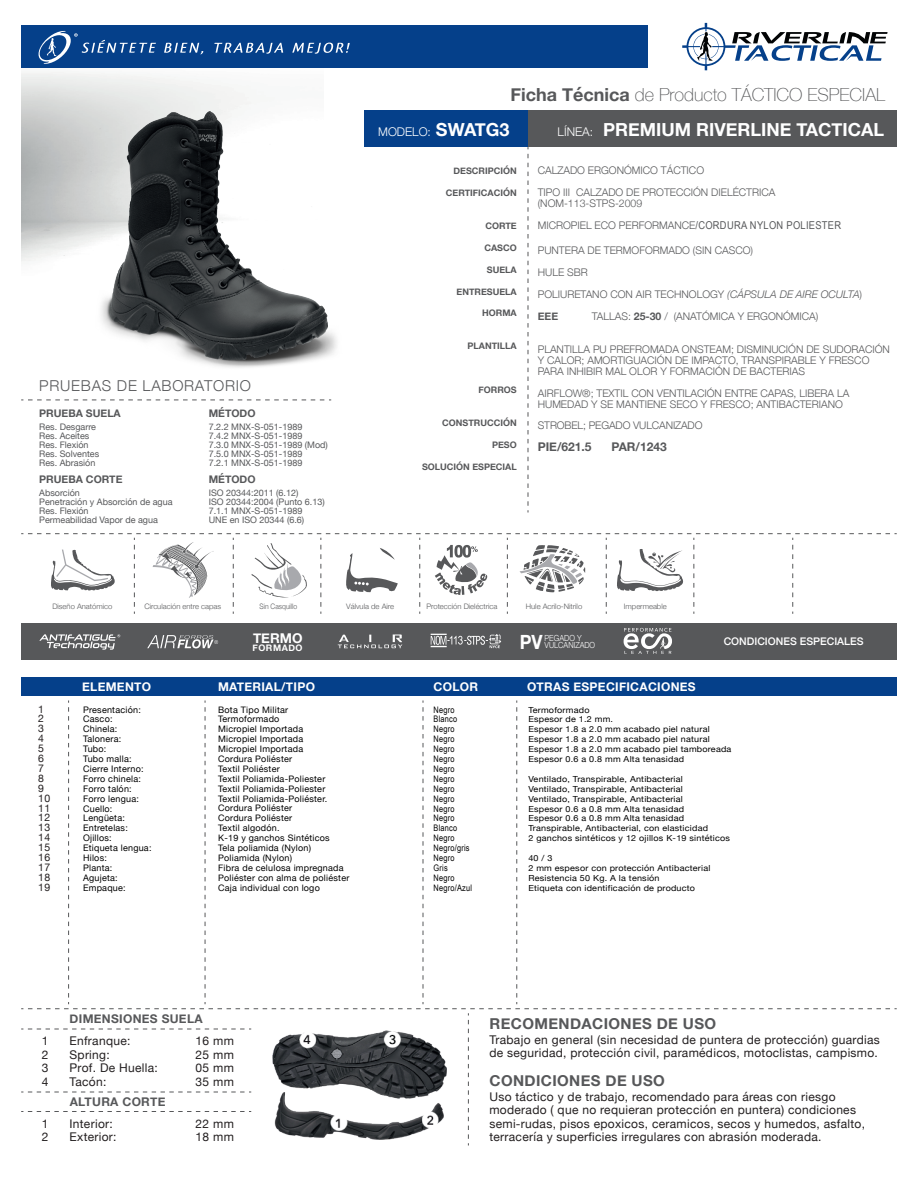
<style>
.page{position:relative;width:918px;height:1188px;background:#fff}
.page>*{position:absolute;margin:0;border:0;box-sizing:border-box;transform-origin:0 0}
.t1{font:700 19.65px "Helvetica Neue";color:#fff;scale:.9 1}
.t2{font:100 18px "Helvetica Neue";color:#57585a}
.t3{font:700 18px "Helvetica Neue";color:#fff}
.t4{font:700 15px "Helvetica Neue";letter-spacing:.025em;color:#57585a}
.t5{font:300 15px "Helvetica Neue";letter-spacing:.05em;color:#57585a}
.t6{font:700 13.5px "Helvetica Neue";color:#fff}
.t7{font:12px/13.5px "Helvetica Neue";letter-spacing:.025em;color:#231f20}
.t8{font:700 12px "Helvetica Neue";letter-spacing:.025em;color:#fff}
.t9{font:700 12px "Helvetica Neue";letter-spacing:.025em;color:#57585a}
.t10{font:300 12px "Helvetica Neue";color:#fff}
.t11{font:300 10.5px/21.9px "Helvetica Neue";color:#57585a}
.t12{font:700 10.5px "Helvetica Neue";color:#57585a}
.t13{font:10.5px/9.9px "Helvetica Neue";letter-spacing:.025em;color:#231f20}
.t14{font:500 10.5px "Helvetica Neue";color:#fff}
.t15{font:9px/9px "Helvetica Neue";color:#57585a}
.t16{font:9px/9.9px "Helvetica Neue";letter-spacing:.025em;color:#000001}
.t17{font:9px/9.9px "Arial Narrow";letter-spacing:.025em;color:#000001}
.t18{font:700 9px "Helvetica Neue";color:#57585a}
.t19{font:700 9px "Helvetica Neue";letter-spacing:.06em;color:#fff}
.t20{font:8.85px/9.9px "Helvetica Neue";letter-spacing:.025em;color:#000001}
.t21{font:8.4px/9.9px "Helvetica Neue";letter-spacing:.025em;color:#000001;scale:1.08 1}
.t22{font:300 8.4px "Helvetica Neue";color:#fff;scale:.9 1}
.t23{font:300 7.5px "Helvetica Neue";color:#57585a}
.t24{font:300 7.5px "Helvetica Neue";color:#57585a;scale:.9 1}
.s1{font-weight:700}
.s2{font-weight:700;font-size:18px}
.s3{font-weight:300;font-size:12px}
.s4{font-family:"Arial Narrow";font-weight:400;font-size:10.8px}
.s5{font-style:italic}
</style>
<div class="page">
<div style="left:21px;top:26px;width:627px;height:42px;background:#05408a"></div>
<div style="left:364px;top:110px;width:164px;height:37px;background:#05408a"></div>
<div style="left:528px;top:110px;width:369px;height:37px;background:#57585a"></div>
<div style="left:21px;top:623px;width:876px;height:37px;background:#57585a"></div>
<div style="left:21px;top:677px;width:876px;height:19px;background:#05408a"></div>
<svg style="left:164px;top:43px;width:39px;height:11px"></svg>
<svg style="left:214px;top:43px;width:69px;height:11px"></svg>
<svg style="left:292px;top:43px;width:58px;height:11px"></svg>
<svg style="left:38px;top:31px;width:118px;height:33px"></svg>
<svg style="left:682px;top:23px;width:206px;height:47px"></svg>
<img style="left:94px;top:111px;width:243px;height:257px">
<svg style="left:528px;top:147px;width:1px;height:365px"></svg>
<svg style="left:21px;top:700px;width:876px;height:445px"></svg>
<svg style="left:21px;top:400px;width:310px;height:1px"></svg>
<svg style="left:21px;top:533px;width:876px;height:81px"></svg>
<svg style="left:147px;top:635px;width:71px;height:13px"></svg>
<svg style="left:431px;top:634px;width:70px;height:14px"></svg>
<svg style="left:39px;top:634px;width:81px;height:16px"></svg>
<svg style="left:338px;top:635px;width:64px;height:13px"></svg>
<svg style="left:624px;top:628px;width:48px;height:26px"></svg>
<h3 class="t5" style="left:39px;top:377px;width:213px">PRUEBAS DE LABORATORIO</h3>
<p class="t12" style="left:39px;top:407px;width:83px">PRUEBA SUELA</p>
<p class="t12" style="left:209px;top:407px;width:48px">MÉTODO</p>
<p class="t15" style="left:39px;top:422px;width:62px">Res. Desgarre<br>Res. Aceites<br>Res. Flexión<br>Res. Solventes<br>Res. Abrasión</p>
<p class="t15" style="left:209px;top:422px;width:121px">7.2.2 MNX-S-051-1989<br>7.4.2 MNX-S-051-1989<br>7.3.0 MNX-S-051-1989 (Mod)<br>7.5.0 MNX-S-051-1989<br>7.2.1 MNX-S-051-1989</p>
<p class="t12" style="left:39px;top:473px;width:85px">PRUEBA CORTE</p>
<p class="t12" style="left:209px;top:473px;width:48px">MÉTODO</p>
<p class="t15" style="left:39px;top:488px;width:135px">Absorción<br>Penetración y Absorción de agua<br>Res. Flexión<br>Permeabilidad Vapor de agua</p>
<p class="t15" style="left:209px;top:488px;width:118px">ISO 20344:2011 (6.12)<br>ISO 20344:2004 (Punto 6.13)<br>7.1.1 MNX-S-051-1989<br>UNE en ISO 20344 (6.6)</p>
<h2 class="t2" style="left:511px;top:84px;width:376px"><span class="s1">Ficha Técnica</span> de Producto TÁCTICO ESPECIAL</h2>
<h3 class="t10" style="left:378px;top:125px;width:133px">MODELO: <span class="s2">SWATG3</span></h3>
<h2 class="t3" style="left:558px;top:119px;width:328px"><span class="s3">LÍNEA:</span> PREMIUM RIVERLINE TACTICAL</h2>
<p class="t18" style="left:454px;top:165px;width:65px">DESCRIPCIÓN</p>
<p class="t18" style="left:446px;top:187px;width:72px">CERTIFICACIÓN</p>
<p class="t18" style="left:485px;top:220px;width:33px">CORTE</p>
<p class="t18" style="left:484px;top:242px;width:34px">CASCO</p>
<p class="t18" style="left:487px;top:264px;width:31px">SUELA</p>
<p class="t18" style="left:457px;top:286px;width:62px">ENTRESUELA</p>
<p class="t18" style="left:482px;top:308px;width:36px">HORMA</p>
<p class="t18" style="left:468px;top:341px;width:51px">PLANTILLA</p>
<p class="t18" style="left:479px;top:384px;width:40px">FORROS</p>
<p class="t18" style="left:442px;top:417px;width:76px">CONSTRUCCIÓN</p>
<p class="t18" style="left:492px;top:439px;width:26px">PESO</p>
<p class="t18" style="left:422px;top:461px;width:96px">SOLUCIÓN ESPECIAL</p>
<p class="t11" style="left:538px;top:159px;width:239px">CALZADO ERGONÓMICO TÁCTICO<br>TIPO III CALZADO DE PROTECCIÓN DIELÉCTRICA</p>
<p class="t11" style="left:538px;top:192px;width:305px">(NOM-113-STPS-2009<br>MICROPIEL ECO PERFORMANCE<span class="s4">/CORDURA NYLON POLIESTER</span></p>
<p class="t11" style="left:538px;top:239px;width:326px">PUNTERA DE TERMOFORMADO (SIN CASCO)<br>HULE SBR<br>POLIURETANO CON AIR TECHNOLOGY <span class="s5">(CÁPSULA DE AIRE OCULTA</span>)<br><span class="s1">EEE</span></p>
<p class="t11" style="left:592px;top:305px;width:228px">TALLAS: <span class="s1">25-30</span> / (ANATÓMICA Y ERGONÓMICA)</p>
<p class="t11" style="left:538px;top:343px;width:354px;line-height:10.9px">PLANTILLA PU PREFROMADA ONSTEAM; DISMINUCIÓN DE SUDORACIÓN<br>Y CALOR; AMORTIGUACIÓN DE IMPACTO, TRANSPIRABLE Y FRESCO<br>PARA INHIBIR MAL OLOR Y FORMACIÓN DE BACTERIAS</p>
<p class="t11" style="left:538px;top:387px;width:313px;line-height:10.9px">AIRFLOW®; TEXTIL CON VENTILACIÓN ENTRE CAPAS, LIBERA LA<br>HUMEDAD Y SE MANTIENE SECO Y FRESCO; ANTIBACTERIANO</p>
<p class="t11" style="left:538px;top:415px;width:166px">STROBEL; PEGADO VULCANIZADO</p>
<h3 class="t9" style="left:538px;top:440px;width:55px">PIE/621.5</h3>
<h3 class="t9" style="left:612px;top:440px;width:57px">PAR/1243</h3>
<p class="t23" style="left:52px;top:602px;width:61px">Diseño Anatómico</p>
<p class="t23" style="left:144px;top:602px;width:78px">Circulación entre capas</p>
<p class="t24" style="left:260px;top:602px;width:43px">Sin Casquillo</p>
<p class="t23" style="left:346px;top:602px;width:49px">Válvula de Aire</p>
<p class="t23" style="left:426px;top:602px;width:73px">Protección Dieléctrica</p>
<p class="t23" style="left:526px;top:602px;width:58px">Hule Acrilo-Nitrilo</p>
<p class="t23" style="left:624px;top:602px;width:44px">Impermeable</p>
<h3 class="t6" style="left:253px;top:629px;width:51px">TERMO</h3>
<p class="t19" style="left:253px;top:642px;width:52px">FORMADO</p>
<h1 class="t1" style="left:520px;top:629px;width:27px">PV</h1>
<p class="t22" style="left:545px;top:640px;width:58px">VULCANIZADO</p>
<p class="t22" style="left:545px;top:633px;width:43px">PEGADO Y</p>
<h3 class="t8" style="left:82px;top:680px;width:70px">ELEMENTO</h3>
<h3 class="t8" style="left:218px;top:680px;width:98px">MATERIAL/TIPO</h3>
<h3 class="t8" style="left:434px;top:680px;width:46px">COLOR</h3>
<h3 class="t8" style="left:527px;top:680px;width:170px">OTRAS ESPECIFICACIONES</h3>
<p class="t14" style="left:724px;top:634px;width:142px">CONDICIONES ESPECIALES</p>
<p class="t13" style="left:38px;top:704px;width:13px">1<br>2<br>3<br>4<br>5<br>6<br>7<br>8<br>9<br>10<br>11<br>12<br>13<br>14<br>15<br>16<br>17<br>18<br>19</p>
<p class="t16" style="left:83px;top:704px;width:70px">Presentación:<br>Casco:<br>Chinela:<br>Talonera:<br>Tubo:<br>Tubo malla:<br>Cierre Interno:<br>Forro chinela:<br>Forro talón:<br>Forro lengua:<br>Cuello:<br>Lengüeta:<br>Entretelas:<br>Ojillos:<br>Etiqueta lengua:<br>Hilos:<br>Planta:<br>Agujeta:<br>Empaque:</p>
<p class="t20" style="left:218px;top:704px;width:133px">Bota Tipo Militar<br>Termoformado<br>Micropiel Importada<br>Micropiel Importada<br>Micropiel Importada<br>Cordura Poliéster<br>Textil Poliéster<br>Textil Poliamida-Poliester<br>Textil Poliamida-Poliester<br>Textil Poliamida-Poliéster.<br>Cordura Poliéster<br>Cordura Poliéster<br>Textil algodón.<br>K-19 y ganchos Sintéticos<br>Tela poliamida (Nylon)<br>Poliamida (Nylon)<br>Fibra de celulosa impregnada<br>Poliéster con alma de poliéster<br>Caja individual con logo</p>
<p class="t17" style="left:434px;top:704px;width:40px">Negro<br>Blanco<br>Negro<br>Negro<br>Negro<br>Negro<br>Negro<br>Negro<br>Negro<br>Negro<br>Negro<br>Negro<br>Blanco<br>Negro<br>Negro/gris<br>Negro<br>Gris<br>Negro<br>Negro/Azul</p>
<p class="t21" style="left:528px;top:704px;width:190px">Termoformado<br>Espesor de 1.2 mm.<br>Espesor 1.8 a 2.0 mm acabado piel natural<br>Espesor 1.8 a 2.0 mm acabado piel natural<br>Espesor 1.8 a 2.0 mm acabado piel tamboreada<br>Espesor 0.6 a 0.8 mm Alta tenasidad</p>
<p class="t21" style="left:528px;top:774px;width:188px">Ventilado, Transpirable, Antibacterial<br>Ventilado, Transpirable, Antibacterial<br>Ventilado, Transpirable, Antibacterial<br>Espesor 0.6 a 0.8 mm Alta tenasidad<br>Espesor 0.6 a 0.8 mm Alta tenasidad Transpirable, Antibacterial, con elasticidad<br>2 ganchos sintéticos y 12 ojillos K-19 sintéticos</p>
<p class="t21" style="left:528px;top:853px;width:170px">40 / 3<br>2 mm espesor con protección Antibacterial<br>Resistencia 50 Kg. A la tensión<br>Etiqueta con identificación de producto</p>
<h3 class="t9" style="left:70px;top:1011px;width:135px">DIMENSIONES SUELA</h3>
<h3 class="t4" style="left:490px;top:1014px;width:228px">RECOMENDACIONES DE USO</h3>
<h3 class="t7" style="left:42px;top:1034px;width:8px;text-align:justify">1<br>2<br>3<br>4</h3>
<h3 class="t7" style="left:70px;top:1034px;width:90px">Enfranque:<br>Spring:<br>Prof. De Huella:<br>Tacón:</h3>
<h3 class="t7" style="left:196px;top:1034px;width:40px;text-align:justify">16 mm 25 mm 05 mm 35 mm</h3>
<h3 class="t7" style="left:42px;top:1116px;width:8px">1<br>2</h3>
<h3 class="t7" style="left:70px;top:1116px;width:49px">Interior:<br>Exterior:</h3>
<h3 class="t7" style="left:196px;top:1116px;width:40px">22 mm<br>18 mm</h3>
<h3 class="t9" style="left:70px;top:1094px;width:97px">ALTURA CORTE</h3>
<h3 class="t7" style="left:489px;top:1033px;width:392px">Trabajo en general (sin necesidad de puntera de protección) guardias de seguridad, protección civil, paramédicos, motoclistas, campismo.</h3>
<p class="t7" style="left:489px;top:1090px;width:377px">Uso táctico y de trabajo, recomendado para áreas con riesgo moderado ( que no requieran protección en puntera) condiciones semi-rudas, pisos epoxicos, ceramicos, secos y humedos, asfalto, terracería y superficies irregulares con abrasión moderada.</p>
<h3 class="t4" style="left:490px;top:1071px;width:177px">CONDICIONES DE USO</h3>
</div>
